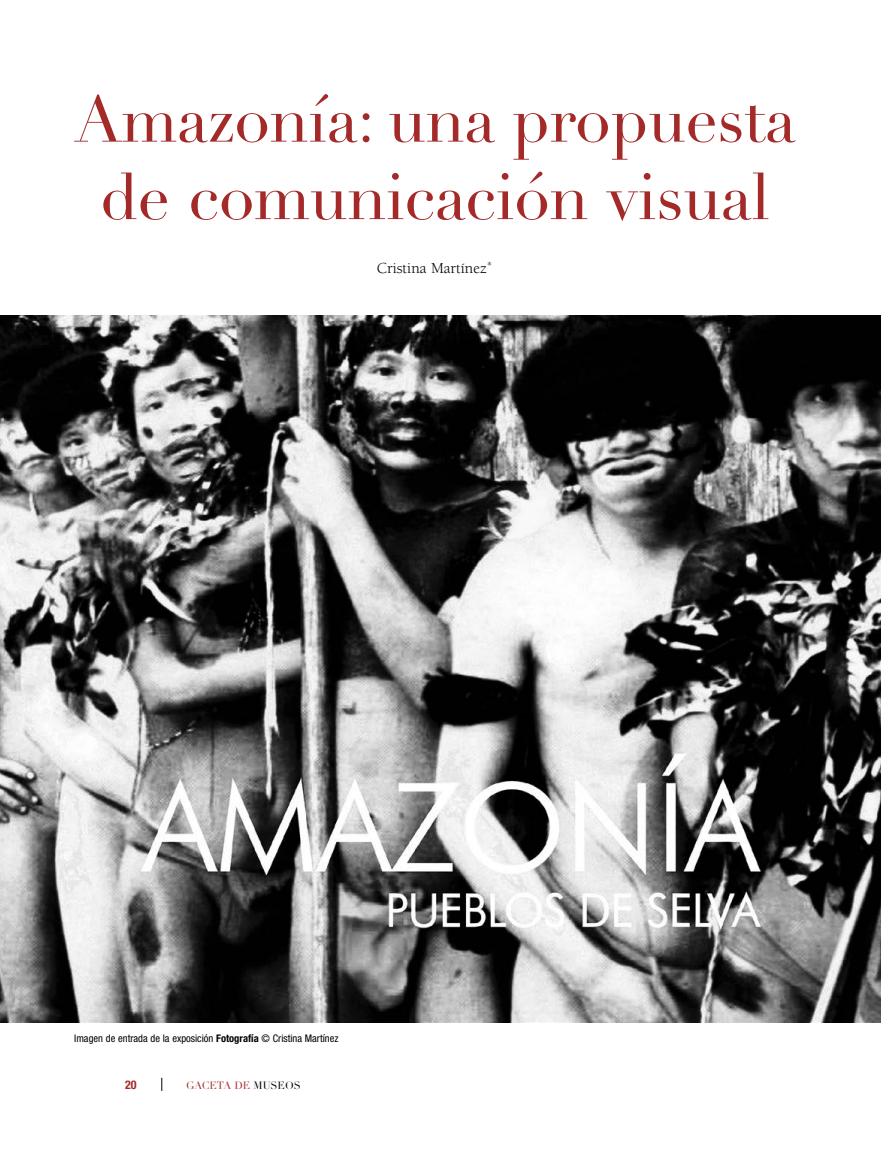
<style>
.page{position:relative;width:881px;height:1149px;background:#fff}
.page>*{position:absolute;margin:0;border:0;box-sizing:border-box;transform-origin:0 0}
.t1{font:64.5px/77.4px "Didot LH";letter-spacing:-.01em;color:#a32a29;text-align:center}
.t2{font:15.75px "Berkeley";color:#000}
.t3{font:700 condensed 12px "Helvetica Neue";color:#a32a29}
.t4{font:condensed 10.5px "Helvetica Neue";color:#000}
.t5{font:10.5px "Didot LH";color:#a32a29}
.s1{font-weight:700}
.s2{color:#000}
</style>
<div class="page">
<svg style="left:161px;top:1077px;width:1px;height:13px"></svg>
<img style="left:0;top:316px;width:880px;height:706px">
<h1 class="t1" style="left:74px;top:82px;width:722px">Amazonía: una propuesta de comunicación visual</h1>
<h2 class="t2" style="left:377px;top:259px;width:117px">Cristina Martínez<sup>*</sup></h2>
<p class="t4" style="left:74px;top:1032px;width:266px">Imagen de entrada de la exposición <span class="s1">Fotografía</span> © Cristina Martínez</p>
<p class="t3" style="left:125px;top:1077px;width:13px">20</p>
<p class="t5" style="left:186px;top:1078px;width:116px">GACETA DE <span class="s2">MUSEOS</span></p>
</div>
